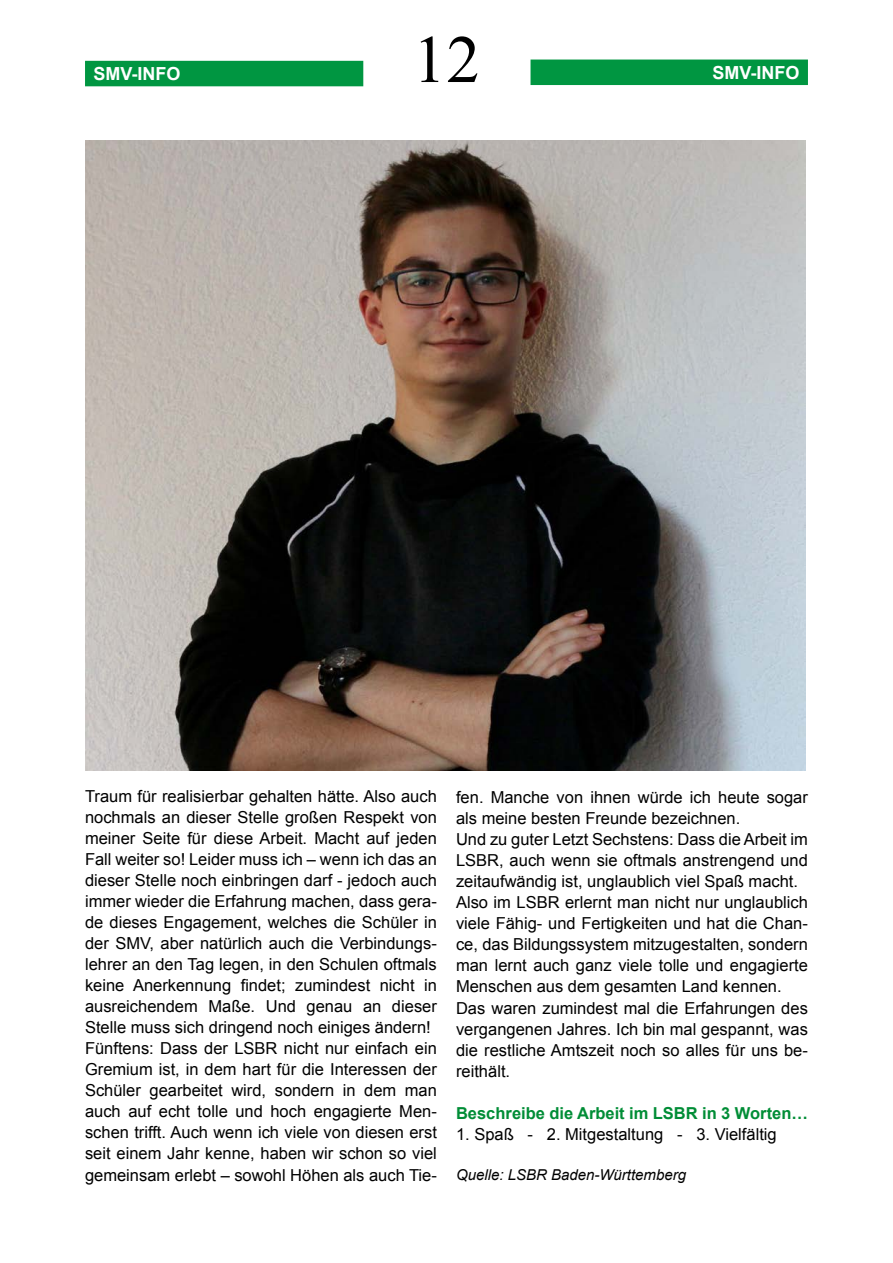
<style>
.page{position:relative;width:893px;height:1263px;background:#fff}
.page>*{position:absolute;margin:0;border:0;box-sizing:border-box;transform-origin:0 0}
.t1{font:67.5px "Times New Roman";color:#000}
.t2{font:700 18px "Arial";color:#fff}
.t3{font:16.5px/21px "Arial";color:#000}
.t4{font:700 16.5px "Arial";color:#008d36}
.t5{font:italic 15px "Arial";color:#000}
</style>
<div class="page">
<div style="left:85px;top:61px;width:278px;height:25px;background:#009641"></div>
<div style="left:530px;top:60px;width:278px;height:25px;background:#009641"></div>
<img style="left:85px;top:140px;width:720px;height:630px">
<p class="t2" style="left:94px;top:61px;width:89px">SMV-INFO</p>
<h1 class="t1" style="left:413px;top:14px;width:69px">12</h1>
<p class="t2" style="left:712px;top:61px;width:89px">SMV-INFO</p>
<p class="t3" style="left:85px;top:786px;width:353px">Traum für realisierbar gehalten hätte. Also auch nochmals an dieser Stelle großen Respekt von meiner Seite für diese Arbeit. Macht auf jeden Fall weiter so! Leider muss ich – wenn ich das an dieser Stelle noch einbringen darf - jedoch auch immer wieder die Erfahrung machen, dass gera&shy;de dieses Engagement, welches die Schüler in der SMV, aber natürlich auch die Verbindungs&shy;lehrer an den Tag legen, in den Schulen oftmals keine Anerkennung findet; zumindest nicht in ausreichendem Maße. Und genau an dieser Stelle muss sich dringend noch einiges ändern!<br>Fünftens: Dass der LSBR nicht nur einfach ein Gremium ist, in dem hart für die Interessen der Schüler gearbeitet wird, sondern in dem man auch auf echt tolle und hoch engagierte Men&shy;schen trifft. Auch wenn ich viele von diesen erst seit einem Jahr kenne, haben wir schon so viel gemeinsam erlebt – sowohl Höhen als auch Tie-</p>
<p class="t3" style="left:456px;top:787px;width:353px">fen. Manche von ihnen würde ich heute sogar als meine besten Freunde bezeichnen.<br>Und zu guter Letzt Sechstens: Dass die Arbeit im LSBR, auch wenn sie oftmals anstrengend und zeitaufwändig ist, unglaublich viel Spaß macht.<br>Also im LSBR erlernt man nicht nur unglaublich viele Fähig- und Fertigkeiten und hat die Chan&shy;ce, das Bildungssystem mitzugestalten, sondern man lernt auch ganz viele tolle und engagierte Menschen aus dem gesamten Land kennen.<br>Das waren zumindest mal die Erfahrungen des vergangenen Jahres. Ich bin mal gespannt, was die restliche Amtszeit noch so alles für uns be&shy;reithält.</p>
<p class="t4" style="left:456px;top:1102px;width:353px">Beschreibe die Arbeit im LSBR in 3 Worten…</p>
<p class="t3" style="left:456px;top:1123px;width:322px">1. Spaß - 2. Mitgestaltung - 3. Vielfältig</p>
<p class="t5" style="left:456px;top:1164px;width:232px">Quelle: LSBR Baden-Württemberg</p>
</div>
